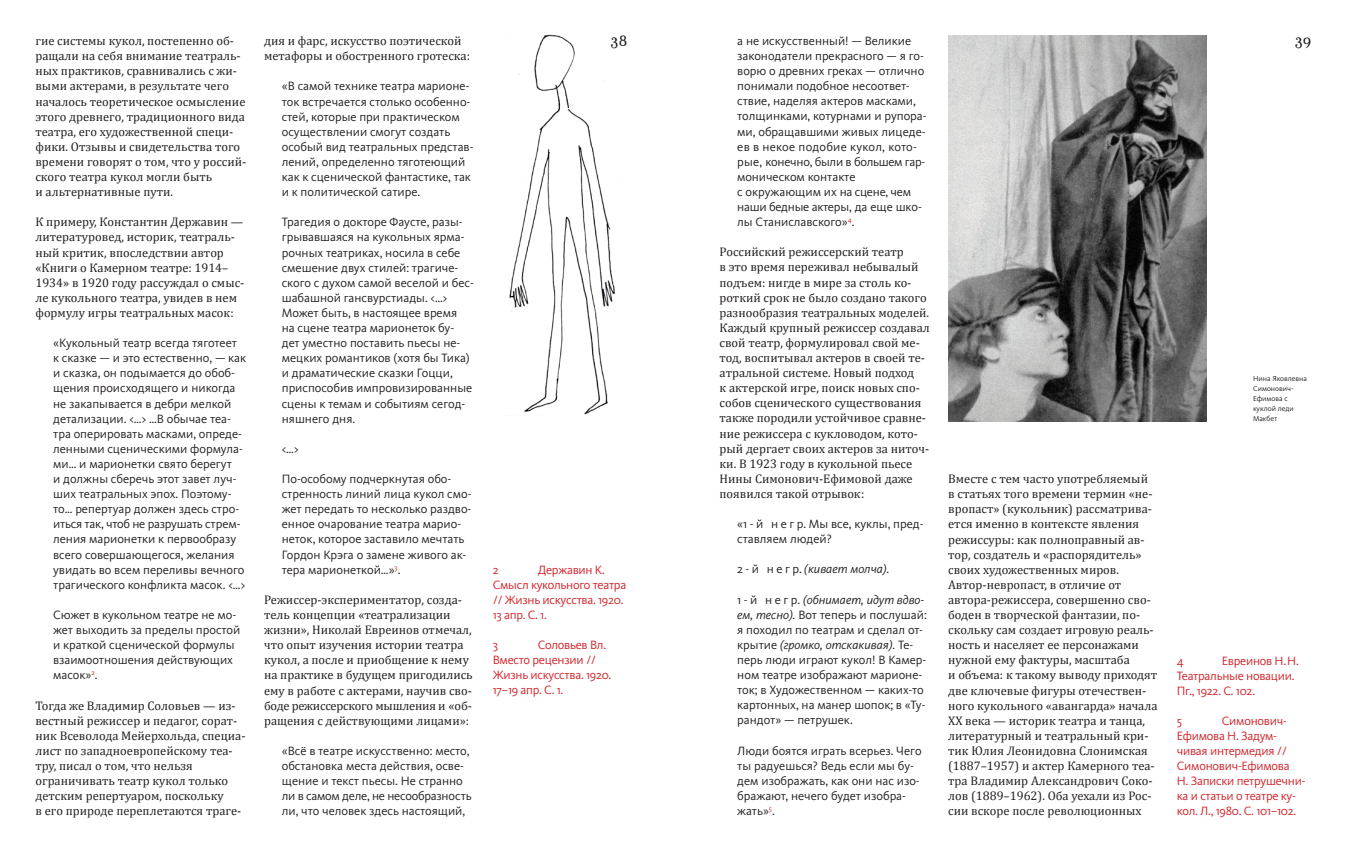
<style>
.page{position:relative;width:1347px;height:851px;background:#fff}
.page>*{position:absolute;margin:0;border:0;box-sizing:border-box;transform-origin:0 0}
.t1{font:15px "Aver";color:#231f20}
.t2{font:12.5px/15.1px "Kievit Pro";color:#231f20}
.t3{font:12.5px/15.1px "Cambria";color:#231f20}
.t4{font:12.5px/15px "Kievit Pro";letter-spacing:-.02em;color:#d1232a}
.t5{font:italic 12.5px "Kievit Pro";color:#231f20}
.t6{font:7.5px/10px "Kievit Pro";color:#231f20}
.s1{font-style:normal}
.s2{font-style:italic}
</style>
<div class="page">
<img style="left:948px;top:35px;width:258px;height:386px">
<img style="left:505px;top:34px;width:110px;height:382px">
<p class="t3" style="left:35px;top:33px;width:200px">гие системы кукол, постепенно об-</p>
<p class="t1" style="left:610px;top:33px;width:19px">38</p>
<p class="t1" style="left:1294px;top:33px;width:19px">39</p>
<p class="t3" style="left:35px;top:48px;width:212px">ращали на себя внимание театраль&shy;ных практиков, сравнивались с жи&shy;выми актерами, в результате чего началось теоретическое осмысление этого древнего, традиционного вида театра, его художественной специ&shy;фики. Отзывы и свидетельства того времени говорят о том, что у россий&shy;ского театра кукол могли быть<br>и альтернативные пути.</p>
<p class="t3" style="left:35px;top:214px;width:210px">К примеру, Константин Державин — литературовед, историк, театраль&shy;ный критик, впоследствии автор «Книги о Камерном театре: 1914– 1934» в 1920 году рассуждал о смыс&shy;ле кукольного театра, увидев в нем формулу игры театральных масок:</p>
<p class="t2" style="left:53px;top:335px;width:194px">«Кукольный театр всегда тяготеет<br>к сказке — и это естественно, — как и сказка, он подымается до обоб&shy;щения происходящего и никогда не закапывается в дебри мелкой детализации. &lt;…&gt; …В обычае теа&shy;тра оперировать масками, опреде&shy;ленными сценическими формула&shy;ми… и марионетки свято берегут<br>и должны сберечь этот завет луч&shy;ших театральных эпох. Поэтому&shy;то… репертуар должен здесь стро&shy;иться так, чтоб не разрушать стрем&shy;ления марионетки к первообразу всего совершающегося, желания увидать во всем переливы вечного трагического конфликта масок. &lt;…&gt;</p>
<p class="t2" style="left:53px;top:607px;width:189px">Сюжет в кукольном театре не мо&shy;жет выходить за пределы простой и краткой сценической формулы взаимоотношения действующих масок»<sup>2</sup>.</p>
<p class="t3" style="left:35px;top:697px;width:211px">Тогда же Владимир Соловьев — из&shy;вестный режиссер и педагог, сорат&shy;ник Всеволода Мейерхольда, специа&shy;лист по западноевропейскому теа&shy;тру, писал о том, что нельзя ограничивать театр кукол только детским репертуаром, поскольку<br>в его природе переплетаются траге-</p>
<p class="t3" style="left:264px;top:33px;width:207px">дия и фарс, искусство поэтической метафоры и обостренного гротеска:</p>
<p class="t2" style="left:282px;top:79px;width:193px">«В самой технике театра марионе&shy;ток встречается столько особенно&shy;стей, которые при практическом осуществлении смогут создать особый вид театральных представ&shy;лений, определенно тяготеющий как к сценической фантастике, так и к политической сатире.</p>
<p class="t2" style="left:282px;top:214px;width:194px">Трагедия о докторе Фаусте, разы&shy;грывавшаяся на кукольных ярма&shy;рочных театриках, носила в себе смешение двух стилей: трагиче&shy;ского с духом самой веселой и бес&shy;шабашной гансвурстиады. &lt;…&gt;<br>Может быть, в настоящее время<br>на сцене театра марионеток бу&shy;дет уместно поставить пьесы не&shy;мецких романтиков (хотя бы Тика) и драматические сказки Гоцци, приспособив импровизированные сцены к темам и событиям сегод&shy;няшнего дня.</p>
<p class="t2" style="left:282px;top:441px;width:18px">&lt;…&gt;</p>
<p class="t2" style="left:282px;top:471px;width:191px">По-особому подчеркнутая обо&shy;стренность линий лица кукол смо&shy;жет передать то несколько раздво&shy;енное очарование театра марио&shy;неток, которое заставило мечтать<br>Гордон Крэга о замене живого ак&shy;тера марионеткой…»<sup>3</sup>.</p>
<p class="t3" style="left:264px;top:592px;width:210px">Режиссер-экспериментатор, созда&shy;тель концепции «театрализации жизни», Николай Евреинов отмечал, что опыт изучения истории театра кукол, а после и приобщение к нему на практике в будущем пригодились ему в работе с актерами, научив сво&shy;боде режиссерского мышления и «об&shy;ращения с действующими лицами»:</p>
<p class="t2" style="left:282px;top:743px;width:191px">«Всё в театре искусственно: место, обстановка места действия, осве&shy;щение и текст пьесы. Не странно ли в самом деле, не несообразность ли, что человек здесь настоящий,</p>
<p class="t2" style="left:737px;top:33px;width:191px">а не искусственный! — Великие законодатели прекрасного — я го&shy;ворю о древних греках — отлично понимали подобное несоответ&shy;ствие, наделяя актеров масками, толщинками, котурнами и рупора&shy;ми, обращавшими живых лицеде&shy;ев в некое подобие кукол, кото&shy;рые, конечно, были в большем гар&shy;моническом контакте<br>с окружающим их на сцене, чем наши бедные актеры, да еще шко&shy;лы Станиславского»<sup>4</sup>.</p>
<p class="t3" style="left:719px;top:244px;width:212px">Российский режиссерский театр<br>в это время переживал небывалый подъем: нигде в мире за столь ко&shy;роткий срок не было создано такого разнообразия театральных моделей.<br>Каждый крупный режиссер создавал свой театр, формулировал свой ме&shy;тод, воспитывал актеров в своей те&shy;атральной системе. Новый подход<br>к актерской игре, поиск новых спо&shy;собов сценического существования также породили устойчивое сравне&shy;ние режиссера с кукловодом, кото&shy;рый дергает своих актеров за ниточ&shy;ки. В 1923 году в кукольной пьесе Нины Симонович-Ефимовой даже появился такой отрывок:</p>
<p class="t2" style="left:737px;top:516px;width:188px">«1 - й н е г р. Мы все, куклы, пред&shy;ставляем людей?</p>
<p class="t5" style="left:737px;top:561px;width:154px"><span class="s1">2 - й н е г р.</span> (кивает молча).</p>
<p class="t2" style="left:737px;top:591px;width:191px">1 - й н е г р. <span class="s2">(обнимает, идут вдво&shy;ем, тесно).</span> Вот теперь и послушай: я походил по театрам и сделал от&shy;крытие <span class="s2">(громко, отскакивая).</span> Те&shy;перь люди играют кукол! В Камер&shy;ном театре изображают марионе&shy;ток; в Художественном — каких-то картонных, на манер шопок; в «Ту&shy;рандот» — петрушек.</p>
<p class="t2" style="left:737px;top:742px;width:186px">Люди боятся играть всерьез. Ч его ты радуешься? Ведь если мы бу&shy;дем изображать, как они нас изо&shy;бражают, нечего будет изобра&shy;жать»<sup>5</sup>.</p>
<p class="t6" style="left:1253px;top:373px;width:55px">Н ина Яковлевна<br>Симонович-<br>Ефимова с куклой леди<br>Макбет</p>
<p class="t3" style="left:948px;top:471px;width:211px">Вместе с тем часто употребляемый в статьях того времени термин «не&shy;вропаст» (кукольник) рассматрива&shy;ется именно в контексте явления режиссуры: как полноправный ав&shy;тор, создатель и «распорядитель» своих художественных миров.<br>Автор-невропаст, в отличие от автора-режиссера, совершенно сво&shy;боден в творческой фантазии, по&shy;скольку сам создает игровую реаль&shy;ность и населяет ее персонажами нужной ему фактуры, масштаба<br>и объема: к такому выводу приходят две ключевые фигуры отечествен&shy;ного кукольного «авангарда» начала ХХ века — историк театра и танца, литературный и театральный кри&shy;тик Юлия Леонидовна Слонимская (1887–1957) и актер Камерного теа&shy;тра Владимир Александрович Соко&shy;лов (1889–1962). Оба уехали из Рос&shy;сии вскоре после революционных</p>
<p class="t4" style="left:493px;top:561px;width:31px">2 Д</p>
<p class="t4" style="left:493px;top:561px;width:135px;text-indent:53px">ержавин К.<br>Смысл кукольного театра // Жизнь искусства. 1920.<br>13 апр. С. 1.</p>
<p class="t4" style="left:493px;top:636px;width:7px">3</p>
<p class="t4" style="left:493px;top:636px;width:120px;text-indent:45px">Соловьев Вл.<br>Вместо рецензии //<br>Жизнь искусства. 1920.<br>17–19 апр. С. 1.</p>
<p class="t4" style="left:1176px;top:653px;width:123px;text-indent:45px">Евреинов Н. Н.<br>Театральные новации.<br>Пг., 1922. С. 102.</p>
<p class="t4" style="left:1176px;top:713px;width:7px">5</p>
<p class="t4" style="left:1176px;top:653px;width:8px">4</p>
<p class="t4" style="left:1176px;top:713px;width:130px;text-indent:45px">Симонович-<br>Ефимова Н . Задум&shy;чивая интермедия //<br>Симонович-Ефимова<br>Н. Записки петрушечни&shy;ка и статьи о театре ку&shy;кол. Л., 1980. С. 101–102.</p>
</div>
